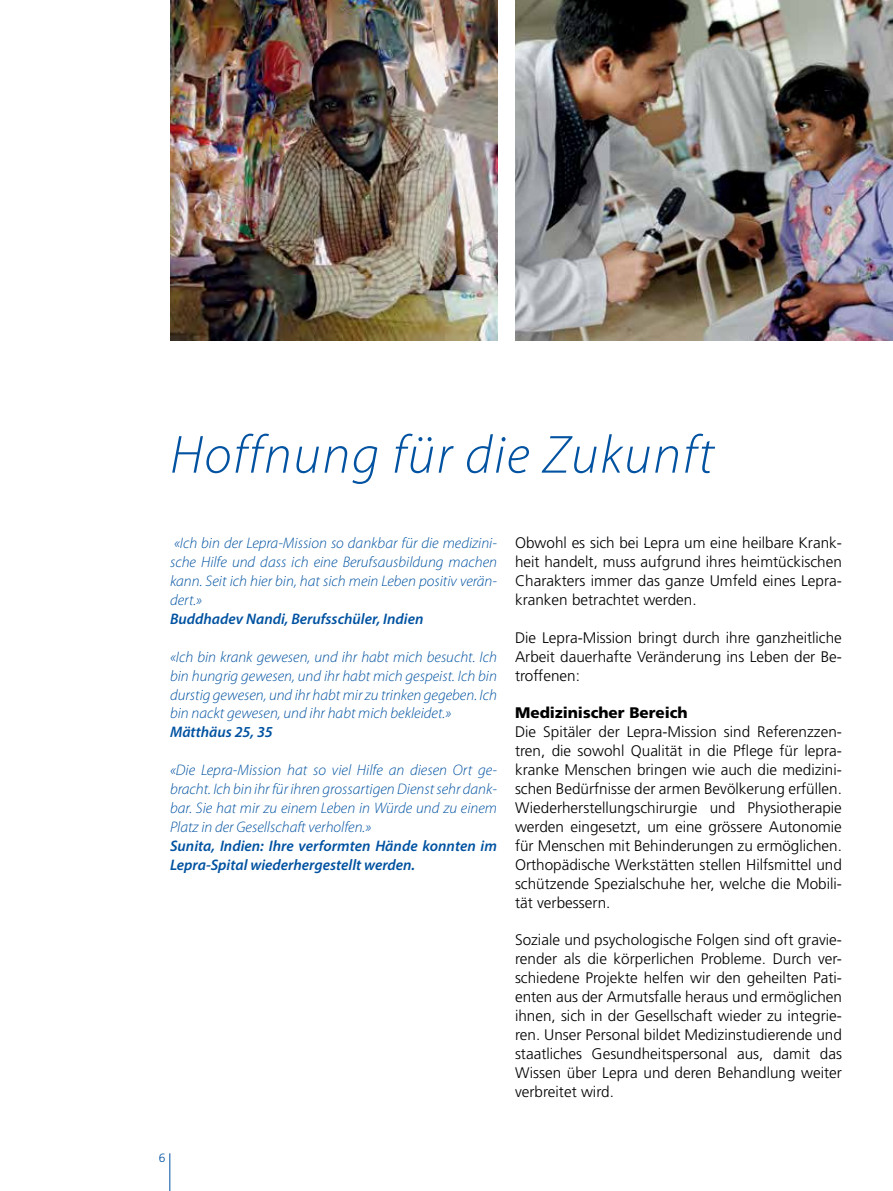
<style>
.page{position:relative;width:893px;height:1191px;background:#fff}
.page>*{position:absolute;margin:0;border:0;box-sizing:border-box;transform-origin:0 0}
.t1{font:italic 300 54.15px "Myriad Pro";letter-spacing:.03em;color:#0152a1}
.t2{font:300 15.3px/18.9px "Frutiger LT Std";color:#000;text-align:justify}
.t3{font:italic 300 15.3px/18.9px "Myriad Pro";color:#0152a1;text-align:justify}
.t4{font:italic 600 15.3px/18.9px "Myriad Pro";color:#0152a1}
.t5{font:900 15.3px "Frutiger LT Std";color:#000}
.t6{font:300 12px "Frutiger LT Std";color:#0052a1}
</style>
<div class="page">
<hr style="left:170px;top:1153px;width:1px;height:38px;background:#0052a1">
<img style="left:170px;top:0;width:327px;height:340px">
<img style="left:515px;top:0;width:378px;height:340px">
<h1 class="t1" style="left:170px;top:426px;width:545px">Hoffnung für die Zukunft</h1>
<p class="t3" style="left:170px;top:534px;width:328px">«Ich bin der Lepra-Mission so dankbar für die medizini&shy;sche Hilfe und dass ich eine Berufsausbildung machen kann. Seit ich hier bin, hat sich mein Leben positiv verän&shy;dert.»</p>
<p class="t4" style="left:170px;top:609px;width:255px">Buddhadev Nandi, Berufsschüler, Indien</p>
<p class="t3" style="left:170px;top:647px;width:328px">«Ich bin krank gewesen, und ihr habt mich besucht. Ich bin hungrig gewesen, und ihr habt mich gespeist. Ich bin durstig gewesen, und ihr habt mir zu trinken gegeben. Ich bin nackt gewesen, und ihr habt mich bekleidet.»</p>
<p class="t4" style="left:170px;top:722px;width:104px">Mätthäus 25, 35</p>
<p class="t3" style="left:170px;top:761px;width:328px">«Die Lepra-Mission hat so viel Hilfe an diesen Ort ge&shy;bracht. Ich bin ihr für ihren grossartigen Dienst sehr dank&shy;bar. Sie hat mir zu einem Leben in Würde und zu einem Platz in der Gesellschaft verholfen.»</p>
<p class="t4" style="left:170px;top:835px;width:328px">Sunita, Indien: Ihre verformten Hände konnten im<br>Lepra-Spital wiederhergestellt werden.</p>
<p class="t2" style="left:515px;top:534px;width:328px">Obwohl es sich bei Lepra um eine heilbare Krank&shy;heit handelt, muss aufgrund ihres heimtückischen Charakters immer das ganze Umfeld eines Lepra&shy;kranken betrachtet werden.</p>
<p class="t2" style="left:515px;top:628px;width:328px">Die Lepra-Mission bringt durch ihre ganzheitliche Arbeit dauerhafte Veränderung ins Leben der Be&shy;troffenen:</p>
<p class="t5" style="left:515px;top:704px;width:174px">Medizinischer Bereich</p>
<p class="t2" style="left:515px;top:723px;width:328px">Die Spitäler der Lepra-Mission sind Referenzzen&shy;tren, die sowohl Qualität in die Pflege für lepra&shy;kranke Menschen bringen wie auch die medizini&shy;schen Bedürfnisse der armen Bevölkerung erfüllen.<br>Wiederherstellungschirurgie und Physiotherapie werden eingesetzt, um eine grössere Autonomie für Menschen mit Behinderungen zu ermöglichen.<br>Orthopädische Werkstätten stellen Hilfsmittel und schützende Spezialschuhe her, welche die Mobili&shy;tät verbessern.</p>
<p class="t2" style="left:515px;top:930px;width:328px">Soziale und psychologische Folgen sind oft gravie&shy;render als die körperlichen Probleme. Durch ver&shy;schiedene Projekte helfen wir den geheilten Pati&shy;enten aus der Armutsfalle heraus und ermöglichen ihnen, sich in der Gesellschaft wieder zu integrie&shy;ren. Unser Personal bildet Medizinstudierende und staatliches Gesundheitspersonal aus, damit das Wissen über Lepra und deren Behandlung weiter verbreitet wird.</p>
<p class="t6" style="left:159px;top:1151px;width:8px">6</p>
</div>
